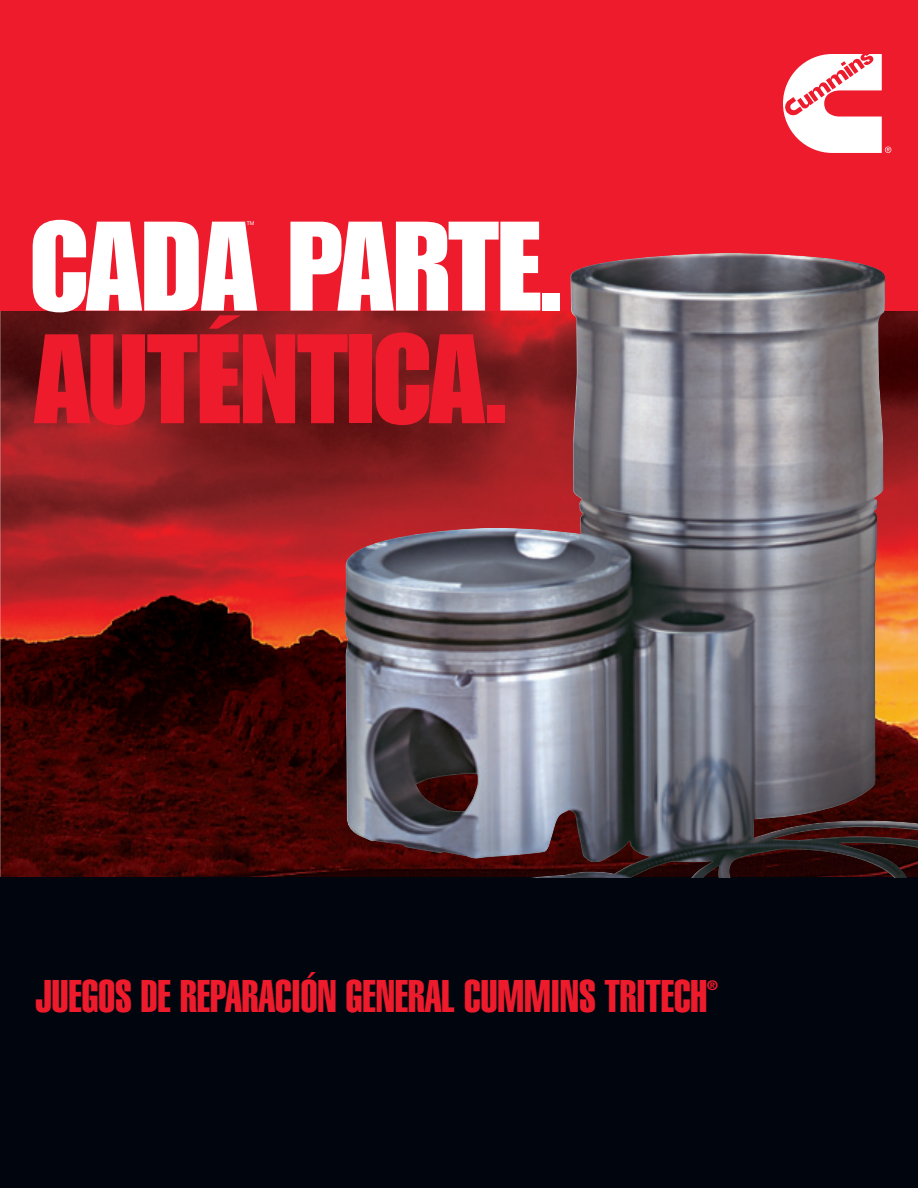
<style>
.page{position:relative;width:918px;height:1188px;background:#fff}
.page>*{position:absolute;margin:0;border:0;box-sizing:border-box;transform-origin:0 0}
.t1{font:124.5px "Impact";letter-spacing:-.01em;color:#fff}
.t2{font:124.5px "Impact";letter-spacing:-.005em;color:#ee1b2d}
.t3{font:45px "Helvetica Extra Compressed";color:#ee1b2d}
.t4{font:13.5px "Helvetica Extra Compressed";color:#ee1b2d}
.t5{font:5.25px "Helvetica Neue";color:#fff}
</style>
<div class="page">
<img style="left:0;top:310px;width:345px;height:568px">
<div style="left:0;top:878px;width:918px;height:310px;background:#01060e"></div>
<div style="left:0;top:0;width:918px;height:310px;background:#ee1b2d"></div>
<img style="left:345px;top:253px;width:573px;height:625px">
<svg style="left:783px;top:54px;width:108px;height:99px"></svg>
<h1 class="t1" style="left:30px;top:222px;width:538px">CADA PARTE.</h1>
<p class="t5" style="left:247px;top:222px;width:9px">TM</p>
<h1 class="t2" style="left:33px;top:334px;width:480px">AUTÉNTICA.</h1>
<p class="t3" style="left:35px;top:980px;width:674px">JUEGOS DE REPARACIÓN GENERAL CUMMINS TRITECH</p>
<p class="t4" style="left:707px;top:980px;width:12px">®</p>
</div>
